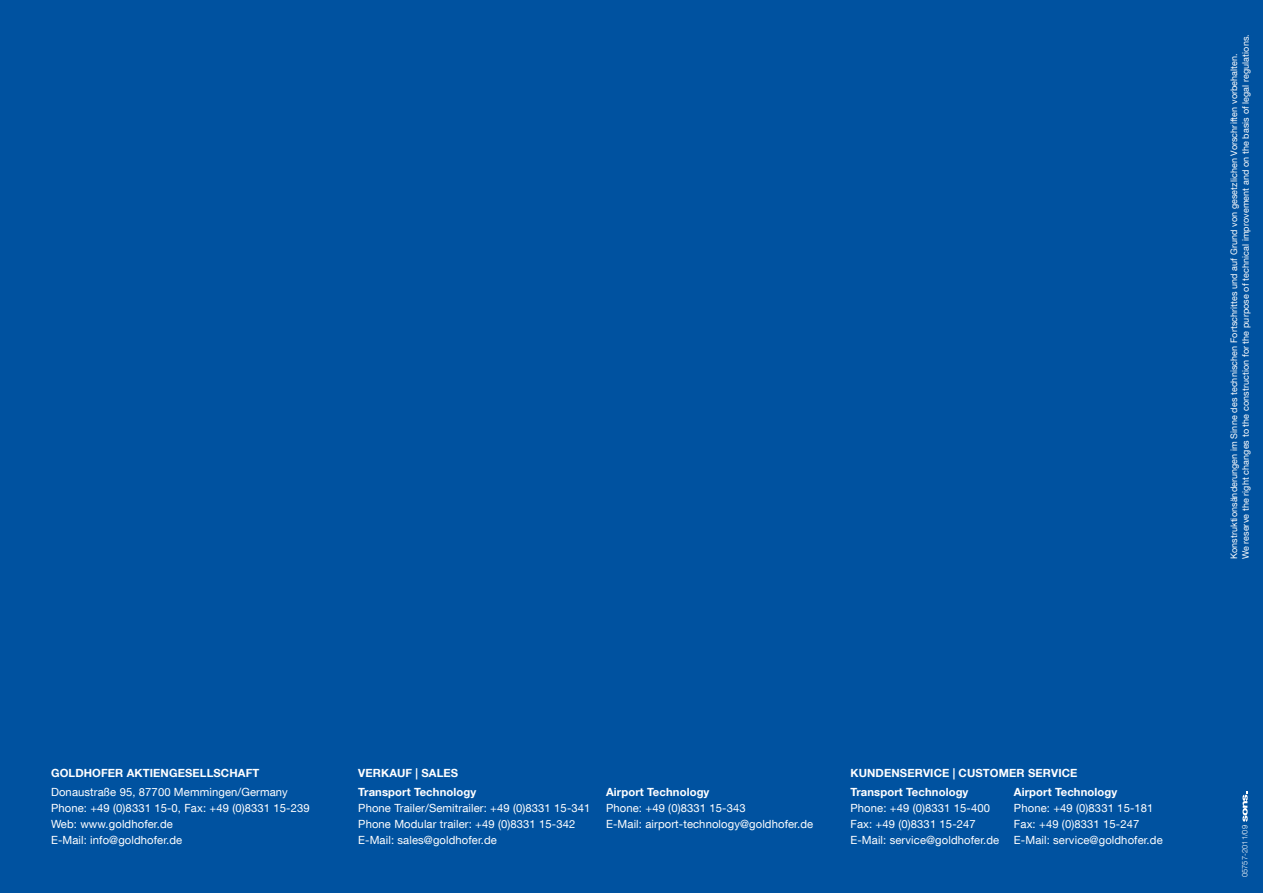
<style>
.page{position:relative;width:1263px;height:893px;background:#0052a0}
.page>*{position:absolute;margin:0;border:0;box-sizing:border-box;transform-origin:0 0}
.t1{font:11.25px/15.8px "Helvetica Neue LT Com";letter-spacing:.01em;color:#fff}
.t2{font:700 11.25px/19.6px "Helvetica Neue LT Com";letter-spacing:.01em;color:#fff;text-align:center}
.t3{font:9px/12px "Helvetica Neue LT Com";letter-spacing:.01em;color:#fff}
.t4{font:300 7.5px "Helvetica Neue LT Com";letter-spacing:.01em;color:#fff}
</style>
<div class="page">
<svg style="left:1242px;top:792px;width:5px;height:30px"></svg>
<p class="t3" style="left:1227px;top:559px;width:527px;rotate:-90deg">Konstruktionsänderungen im Sinne des technischen Fortschrittes und auf Grund von gesetzlichen Vorschriften vorbehalten.<br>We reserve the right changes to the construction for the purpose of technical improvement and on the basis of legal regulations.</p>
<p class="t2" style="left:51px;top:763px;width:210px">Goldhofer Aktiengesellschaft</p>
<p class="t1" style="left:51px;top:784px;width:260px">Donaustraße 95, 87700 Memmingen/Germany Phone: +49 (0)8331 15-0, Fax: +49 (0)8331 15-239<br>Web: www.goldhofer.de<br>E-Mail: info@goldhofer.de</p>
<p class="t2" style="left:358px;top:763px;width:120px">AUF | SALES<br>Transport Technology</p>
<p class="t1" style="left:358px;top:800px;width:234px">Phone Trailer/Semitrailer: +49 (0)8331 15-341<br>Phone Modular trailer: +49 (0)8331 15-342<br>E-Mail: sales@goldhofer.de</p>
<p class="t2" style="left:358px;top:763px;width:16px">VERK</p>
<p class="t2" style="left:606px;top:782px;width:105px">Airport Technology</p>
<p class="t1" style="left:606px;top:800px;width:209px">Phone: +49 (0)8331 15-343<br>E-Mail: airport-technology@goldhofer.de</p>
<p class="t2" style="left:850px;top:763px;width:26px">KUNDENSER</p>
<p class="t2" style="left:923px;top:763px;width:15px">VICE</p>
<p class="t2" style="left:953px;top:763px;width:32px">| CUSTO</p>
<p class="t2" style="left:999px;top:763px;width:38px">MER SER</p>
<p class="t2" style="left:1051px;top:763px;width:15px">VICE</p>
<p class="t2" style="left:850px;top:782px;width:120px">Transport Technology</p>
<p class="t1" style="left:850px;top:800px;width:150px">Phone: +49 (0)8331 15-400<br>Fax: +49 (0)8331 15-247<br>E-Mail: service@goldhofer.de</p>
<p class="t2" style="left:1014px;top:782px;width:105px">Airport Technology</p>
<p class="t1" style="left:1014px;top:800px;width:150px">Phone: +49 (0)8331 15-181<br>Fax: +49 (0)8331 15-247<br>E-Mail: service@goldhofer.de</p>
<p class="t4" style="left:1240px;top:877px;width:54px;rotate:-90deg">05757-2011/09</p>
</div>
